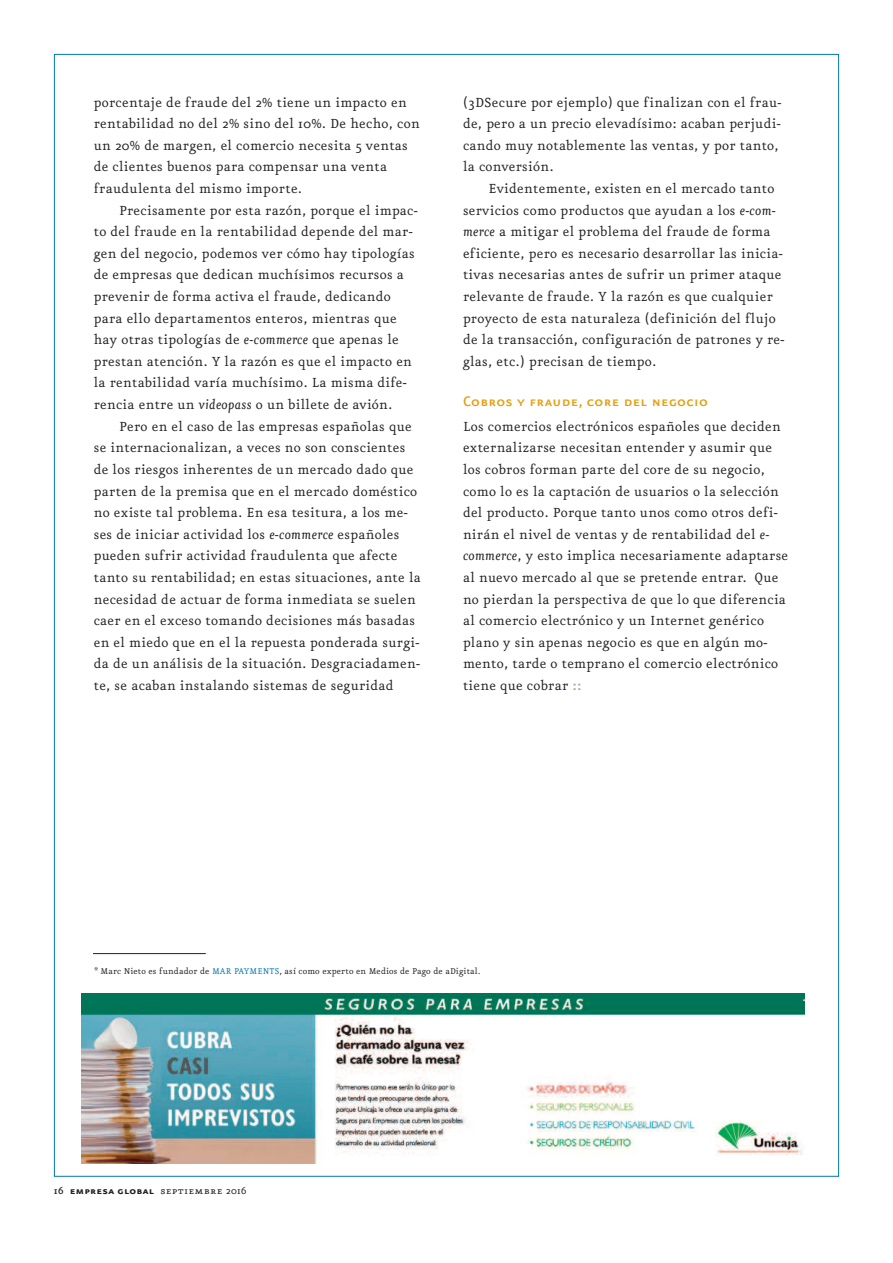
<style>
.page{position:relative;width:893px;height:1263px;background:#fff}
.page>*{position:absolute;margin:0;border:0;box-sizing:border-box;transform-origin:0 0}
.t1{font:16.5px "Eureka Sans Medium Caps";letter-spacing:.02em;color:#e49f13}
.t2{font:15.75px/21.6px "Eureka";letter-spacing:.02em;color:#231f20}
.t3{font:12px "Eureka Sans Bold Caps";letter-spacing:.025em;color:#231f20}
.t4{font:10.2px "Eureka";letter-spacing:.015em;color:#231f20}
.s1{font-style:italic}
.s2{font-family:"Eureka Sans";font-weight:700;color:#b3aa8e}
.s3{color:#0078ae}
.s4{font-family:"Eureka";font-weight:500}
.s5{font-family:"Eureka Small Caps"}
.s6{font-family:"Eureka"}
</style>
<div class="page">
<img style="left:81px;top:993px;width:723px;height:170px">
<hr style="left:93px;top:953px;width:113px;height:1px;background:#231f20">
<p class="t2" style="left:94px;top:92px;width:327px">porcentaje de fraude del 2% tiene un impacto en rentabilidad no del 2% sino del 10%. De hecho, con un 20% de margen, el comercio necesita 5 ventas de clientes buenos para compensar una venta fraudulenta del mismo importe.</p>
<p class="t2" style="left:94px;top:200px;width:325px;text-indent:26px">Precisamente por esta razón, porque el impac&shy;to del fraude en la rentabilidad depende del mar&shy;gen del negocio, podemos ver cómo hay tipologías de empresas que dedican muchísimos recursos a prevenir de forma activa el fraude, dedicando para ello departamentos enteros, mientras que hay otras tipologías de <span class="s1">e-commerce</span> que apenas le prestan atención. Y la razón es que el impacto en la rentabilidad varía muchísimo. La misma dife&shy;rencia entre un <span class="s1">videopass</span> o un billete de avión.</p>
<p class="t2" style="left:94px;top:416px;width:329px;text-indent:26px">Pero en el caso de las empresas españolas que se internacionalizan, a veces no son conscientes de los riesgos inherentes de un mercado dado que parten de la premisa que en el mercado doméstico no existe tal problema. En esa tesitura, a los me&shy;ses de iniciar actividad los <span class="s1">e-commerce</span> españoles pueden sufrir actividad fraudulenta que afecte tanto su rentabilidad; en estas situaciones, ante la necesidad de actuar de forma inmediata se suelen caer en el exceso tomando decisiones más basadas en el miedo que en el la repuesta ponderada surgi&shy;da de un análisis de la situación. Desgraciadamen&shy;te, se acaban instalando sistemas de seguridad</p>
<p class="t2" style="left:463px;top:92px;width:320px">(3DSecure por ejemplo) que finalizan con el frau&shy;de, pero a un precio elevadísimo: acaban perjudi&shy;cando muy notablemente las ventas, y por tanto, la conversión.</p>
<p class="t2" style="left:463px;top:178px;width:323px;text-indent:26px">Evidentemente, existen en el mercado tanto servicios como productos que ayudan a los <span class="s1">e-com&shy;merce</span> a mitigar el problema del fraude de forma eficiente, pero es necesario desarrollar las inicia&shy;tivas necesarias antes de sufrir un primer ataque relevante de fraude. Y la razón es que cualquier proyecto de esta naturaleza (definición del flujo de la transacción, configuración de patrones y re&shy;glas, etc.) precisan de tiempo.</p>
<p class="t1" style="left:463px;top:391px;width:246px">Cobros y fraude, core del negocio</p>
<p class="t2" style="left:463px;top:416px;width:327px">Los comercios electrónicos españoles que deciden externalizarse necesitan entender y asumir que los cobros forman parte del core de su negocio, como lo es la captación de usuarios o la selección del producto. Porque tanto unos como otros defi&shy;nirán el nivel de ventas y de rentabilidad del <span class="s1">e&shy;commerce</span>, y esto implica necesariamente adaptarse al nuevo mercado al que se pretende entrar. Que no pierdan la perspectiva de que lo que diferencia al comercio electrónico y un Internet genérico plano y sin apenas negocio es que en algún mo&shy;mento, tarde o temprano el comercio electrónico tiene que cobrar <span class="s2">::</span></p>
<p class="t4" style="left:94px;top:966px;width:388px">* Marc Nieto es fundador de <span class="s3">MAR PAYMENTS</span>, así como experto en Medios de Pago de aDigital.</p>
<p class="t3" style="left:54px;top:1184px;width:194px"><span class="s4">16</span> empresa global <span class="s5">septiembre</span> <span class="s6">2016</span></p>
</div>
